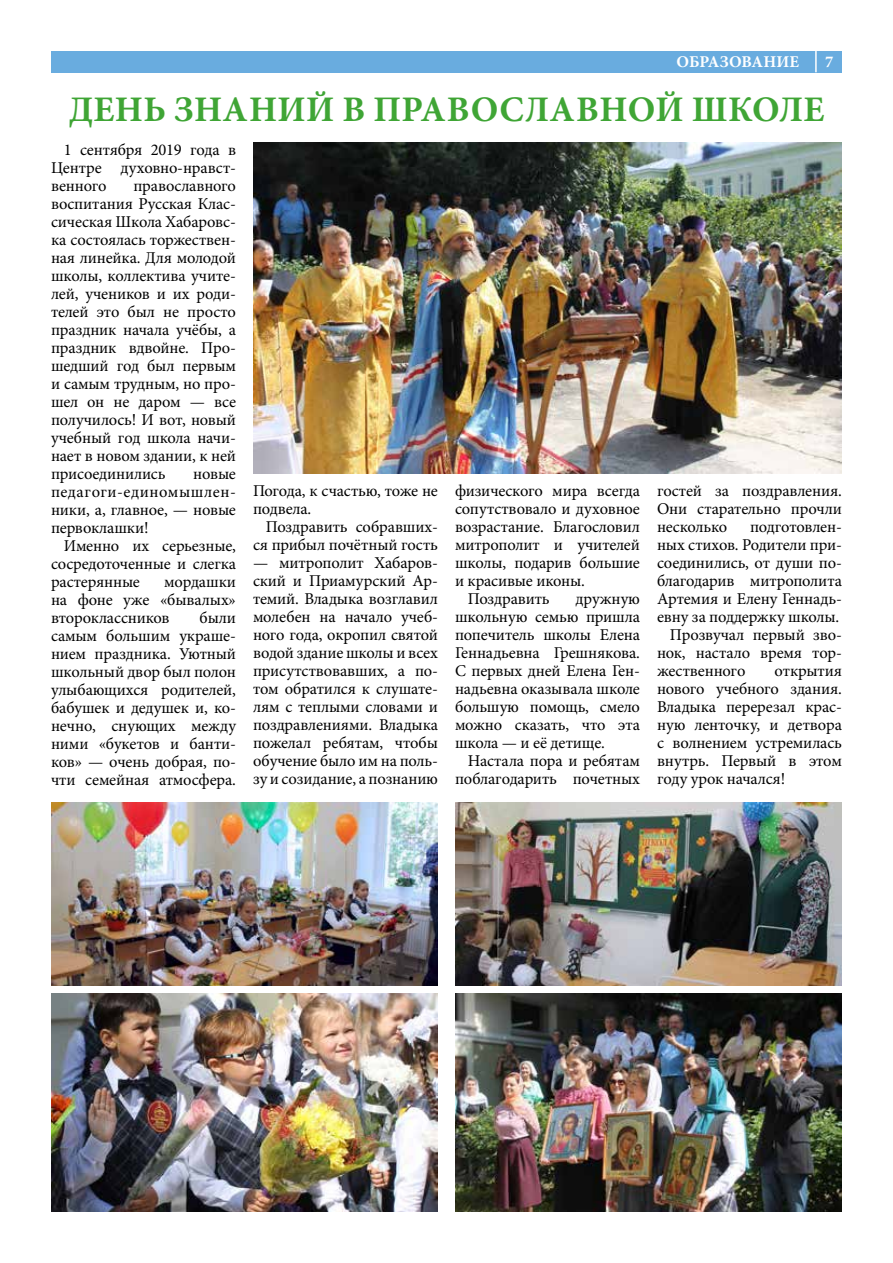
<style>
.page{position:relative;width:893px;height:1263px;background:#fff}
.page>*{position:absolute;margin:0;border:0;box-sizing:border-box;transform-origin:0 0}
.t1{font:700 36px "Minion Pro";letter-spacing:.01em;color:#3fa535}
.t2{font:16.5px/18px "Minion Pro";letter-spacing:-.01em;color:#000;text-align:justify}
.t3{font:700 16.5px "Minion Pro";color:#fff}
</style>
<div class="page">
<div style="left:51px;top:51px;width:791px;height:21px;background:#69acdf"></div>
<hr style="left:815px;top:51px;width:2px;height:21px;background:#fff">
<img style="left:253px;top:143px;width:589px;height:331px">
<img style="left:51px;top:993px;width:387px;height:219px">
<img style="left:455px;top:993px;width:387px;height:219px">
<img style="left:51px;top:802px;width:387px;height:184px">
<img style="left:455px;top:802px;width:387px;height:184px">
<p class="t3" style="left:677px;top:50px;width:124px">ОБРАЗОВАНИЕ</p>
<p class="t3" style="left:825px;top:50px;width:10px">7</p>
<h1 class="t1" style="left:69px;top:84px;width:757px">ДЕНЬ ЗНАНИЙ В ПРАВОСЛАВНОЙ ШКОЛЕ</h1>
<p class="t2" style="left:51px;top:141px;width:186px;text-indent:13px">1 сентября 2019 года в Центре духовно-нравст&shy;венного</p>
<p class="t2" style="left:51px;top:177px;width:186px;text-indent:82px">православного воспитания Русская Клас&shy;сическая Школа Хабаровс&shy;ка состоялась торжествен&shy;ная линейка. Для молодой школы, коллектива учите&shy;лей, учеников и их роди&shy;телей это был не просто праздник начала учёбы, а праздник вдвойне. Про&shy;шедший год был первым и самым трудным, но про&shy;шел он не даром — все получилось! И вот, новый учебный год школа начи&shy;нает в новом здании, к ней присоединились</p>
<p class="t2" style="left:51px;top:465px;width:187px;text-indent:142px">новые педагоги-единомышлен&shy;ники, а, главное, — новые первоклашки!</p>
<p class="t2" style="left:51px;top:537px;width:186px;text-indent:13px">Именно их серьезные, сосредоточенные и слегка растерянные</p>
<p class="t2" style="left:51px;top:573px;width:186px;text-indent:113px">мордашки на фоне уже «бывалых» второклассников</p>
<p class="t2" style="left:51px;top:609px;width:186px;text-indent:149px">были самым большим украше&shy;нием праздника. Уютный школьный двор был полон улыбающихся родителей, бабушек и дедушек и, ко&shy;нечно, снующих между ними «букетов и банти&shy;ков» — очень добрая, по&shy;чти семейная атмосфера.</p>
<p class="t2" style="left:253px;top:482px;width:186px">Погода, к счастью, тоже не подвела.</p>
<p class="t2" style="left:253px;top:518px;width:186px;text-align:right">Поздравить собравших&shy;ся прибыл почётный гость</p>
<p class="t2" style="left:253px;top:554px;width:186px">— митрополит Хабаров&shy;ский и Приамурский Ар&shy;темий. Владыка возглавил молебен на начало учеб&shy;ного года, окропил святой водой здание школы и всех присутствовавших, а по&shy;том обратился к слушате&shy;лям с теплыми словами и поздравлениями. Владыка пожелал ребятам, чтобы обучение было им на поль&shy;зу и созидание, а познанию</p>
<p class="t2" style="left:455px;top:482px;width:186px">физического мира всегда</p>
<p class="t2" style="left:455px;top:500px;width:186px">сопутствовало и духовное</p>
<p class="t2" style="left:455px;top:518px;width:186px">возрастание. Благословил</p>
<p class="t2" style="left:455px;top:536px;width:186px">митрополит и учителей</p>
<p class="t2" style="left:455px;top:554px;width:186px">школы, подарив большие</p>
<p class="t2" style="left:455px;top:572px;width:132px">и красивые иконы.</p>
<p class="t2" style="left:468px;top:590px;width:83px">Поздравить</p>
<p class="t2" style="left:455px;top:590px;width:186px;text-indent:121px">дружную школьную семью пришла попечитель школы Елена Геннадьевна Грешнякова.<br>С первых дней Елена Ген&shy;надьевна оказывала школе большую помощь, смело можно сказать, что эта школа — и её детище.</p>
<p class="t2" style="left:455px;top:752px;width:186px;text-align:right">Настала пора и ребятам поблагодарить почетных</p>
<p class="t2" style="left:657px;top:482px;width:186px">гостей за поздравления.<br>Они старательно прочли несколько</p>
<p class="t2" style="left:750px;top:518px;width:93px">подготовлен-</p>
<p class="t2" style="left:657px;top:536px;width:186px">ных стихов. Родители при-</p>
<p class="t2" style="left:657px;top:554px;width:186px">соединились, от души по-</p>
<p class="t2" style="left:657px;top:572px;width:186px">благодарив митрополита</p>
<p class="t2" style="left:657px;top:590px;width:186px">Артемия и Елену Геннадь-</p>
<p class="t2" style="left:657px;top:608px;width:184px">евну за поддержку школы.</p>
<p class="t2" style="left:670px;top:626px;width:174px">Прозвучал первый зво-</p>
<p class="t2" style="left:657px;top:644px;width:186px">нок, настало время тор-</p>
<p class="t2" style="left:657px;top:662px;width:90px">жественного</p>
<p class="t2" style="left:657px;top:662px;width:186px;text-indent:118px">открытия нового учебного здания.<br>Владыка перерезал крас&shy;ную ленточку, и детвора с волнением устремилась внутрь. Первый в этом году урок начался!</p>
</div>
